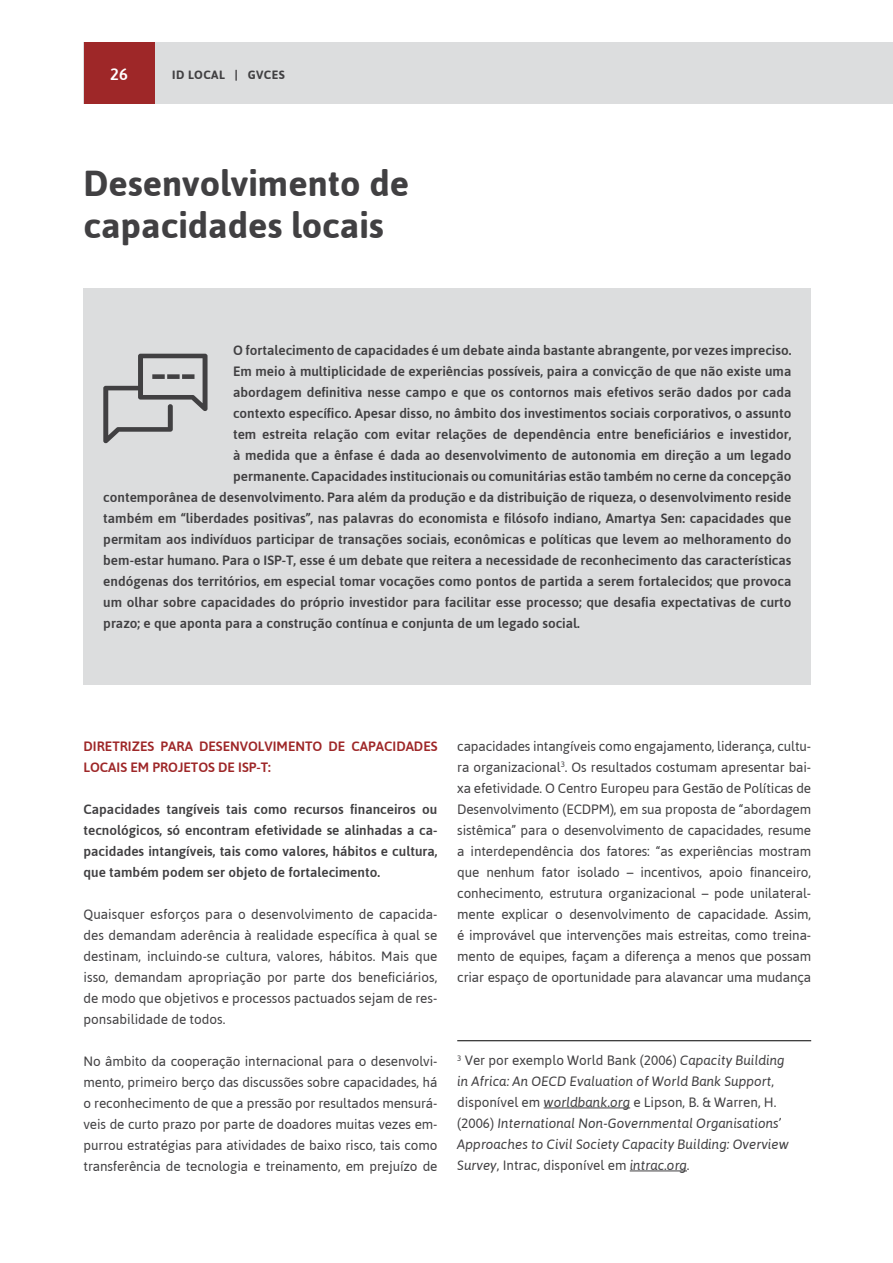
<style>
.page{position:relative;width:893px;height:1263px;background:#fff}
.page>*{position:absolute;margin:0;border:0;box-sizing:border-box;transform-origin:0 0}
.t1{font:700 36px/42px "Asap";color:#414042}
.t2{font:500 16.5px "Asap";color:#fff}
.t3{font:500 13.5px/21px "Asap";color:#414042;text-align:justify}
.t4{font:13.5px/21px "Asap";letter-spacing:-.01em;color:#414042;text-align:justify}
.t5{font:italic 13.5px/21px "Asap";color:#414042}
.t6{font:500 13.5px/21px "Asap";color:#9e2728}
.t7{font:700 12px "Asap";letter-spacing:.035em;color:#414042}
.s1{font-style:normal}
</style>
<div class="page">
<div style="left:84px;top:43px;width:809px;height:61px;background:#dcddde"></div>
<div style="left:84px;top:43px;width:70px;height:61px;background:#9e2728"></div>
<div style="left:84px;top:288px;width:727px;height:396px;background:#dcddde"></div>
<svg style="left:103px;top:354px;width:105px;height:89px"></svg>
<hr style="left:457px;top:1040px;width:354px;height:1px;background:#000">
<hr style="left:544px;top:1107px;width:86px;height:1px;background:#414042">
<hr style="left:630px;top:1170px;width:57px;height:1px;background:#414042">
<p class="t2" style="left:110px;top:63px;width:19px">26</p>
<p class="t7" style="left:172px;top:67px;width:114px">id local | gvces</p>
<h1 class="t1" style="left:84px;top:161px;width:327px">Desenvolvimento de capacidades locais</h1>
<p class="t3" style="left:233px;top:339px;width:560px">O fortalecimento de capacidades é um debate ainda bastante abrangente, por vezes impreciso.</p>
<p class="t3" style="left:233px;top:360px;width:560px">Em meio à multiplicidade de experiências possíveis, paira a convicção de que não existe uma</p>
<p class="t3" style="left:233px;top:381px;width:560px">abordagem definitiva nesse campo e que os contornos mais efetivos serão dados por cada</p>
<p class="t3" style="left:233px;top:402px;width:560px">contexto específico. Apesar disso, no âmbito dos investimentos sociais corporativos, o assunto</p>
<p class="t3" style="left:233px;top:423px;width:560px">tem estreita relação com evitar relações de dependência entre beneficiários e investidor,</p>
<p class="t3" style="left:233px;top:444px;width:560px">à medida que a ênfase é dada ao desenvolvimento de autonomia em direção a um legado</p>
<p class="t3" style="left:233px;top:465px;width:560px">permanente. Capacidades institucionais ou comunitárias estão também no cerne da concepção</p>
<p class="t3" style="left:103px;top:486px;width:690px">contemporânea de desenvolvimento. Para além da produção e da distribuição de riqueza, o desenvolvimento reside</p>
<p class="t3" style="left:103px;top:507px;width:690px">também em “liberdades positivas”, nas palavras do economista e filósofo indiano, Amartya Sen: capacidades que</p>
<p class="t3" style="left:103px;top:528px;width:690px">permitam aos indivíduos participar de transações sociais, econômicas e políticas que levem ao melhoramento do</p>
<p class="t3" style="left:103px;top:549px;width:690px">bem-estar humano. Para o ISP-T, esse é um debate que reitera a necessidade de reconhecimento das características</p>
<p class="t3" style="left:103px;top:570px;width:690px">endógenas dos territórios, em especial tomar vocações como pontos de partida a serem fortalecidos; que provoca</p>
<p class="t3" style="left:103px;top:591px;width:690px">um olhar sobre capacidades do próprio investidor para facilitar esse processo; que desafia expectativas de curto</p>
<p class="t3" style="left:103px;top:612px;width:478px">prazo; e que aponta para a construção contínua e conjunta de um legado social.</p>
<p class="t6" style="left:84px;top:735px;width:355px">DIRETRIZES PARA DESENVOLVIMENTO DE CAPACIDADES<br>LOCAIS EM PROJETOS DE ISP-T:</p>
<p class="t3" style="left:84px;top:798px;width:355px">Capacidades tangíveis tais como recursos financeiros ou tecnológicos, só encontram efetividade se alinhadas a ca&shy;pacidades intangíveis, tais como valores, hábitos e cultura, que também podem ser objeto de fortalecimento.</p>
<p class="t4" style="left:84px;top:903px;width:355px">Quaisquer esforços para o desenvolvimento de capacida&shy;des demandam aderência à realidade específica à qual se destinam, incluindo-se cultura, valores, hábitos. Mais que isso, demandam apropriação por parte dos beneficiários, de modo que objetivos e processos pactuados sejam de res&shy;ponsabilidade de todos.</p>
<p class="t4" style="left:84px;top:1050px;width:355px">No âmbito da cooperação internacional para o desenvolvi&shy;mento, primeiro berço das discussões sobre capacidades, há o reconhecimento de que a pressão por resultados mensurá&shy;veis de curto prazo por parte de doadores muitas vezes em&shy;purrou estratégias para atividades de baixo risco, tais como transferência de tecnologia e treinamento, em prejuízo de</p>
<p class="t4" style="left:457px;top:735px;width:355px">capacidades intangíveis como engajamento, liderança, cultu&shy;ra organizacional<sup>3</sup>. Os resultados costumam apresentar bai&shy;xa efetividade. O Centro Europeu para Gestão de Políticas de Desenvolvimento (ECDPM), em sua proposta de “abordagem sistêmica” para o desenvolvimento de capacidades, resume a interdependência dos fatores: “as experiências mostram que nenhum fator isolado – incentivos, apoio financeiro, conhecimento, estrutura organizacional – pode unilateral&shy;mente explicar o desenvolvimento de capacidade. Assim, é improvável que intervenções mais estreitas, como treina&shy;mento de equipes, façam a diferença a menos que possam criar espaço de oportunidade para alavancar uma mudança</p>
<p class="t5" style="left:457px;top:1049px;width:333px"><sup>3</sup> <span class="s1">Ver por exemplo World Bank (2006)</span> Capacity Building in Africa: An OECD Evaluation of World Bank Support<span class="s1">, disponível em</span> worldbank.org <span class="s1">e Lipson, B. &amp; Warren, H. (2006)</span> International Non-Governmental Organisations’ Approaches to Civil Society Capacity Building: Overview Survey<span class="s1">, Intrac, disponível em</span> intrac.org<span class="s1">.</span></p>
</div>
